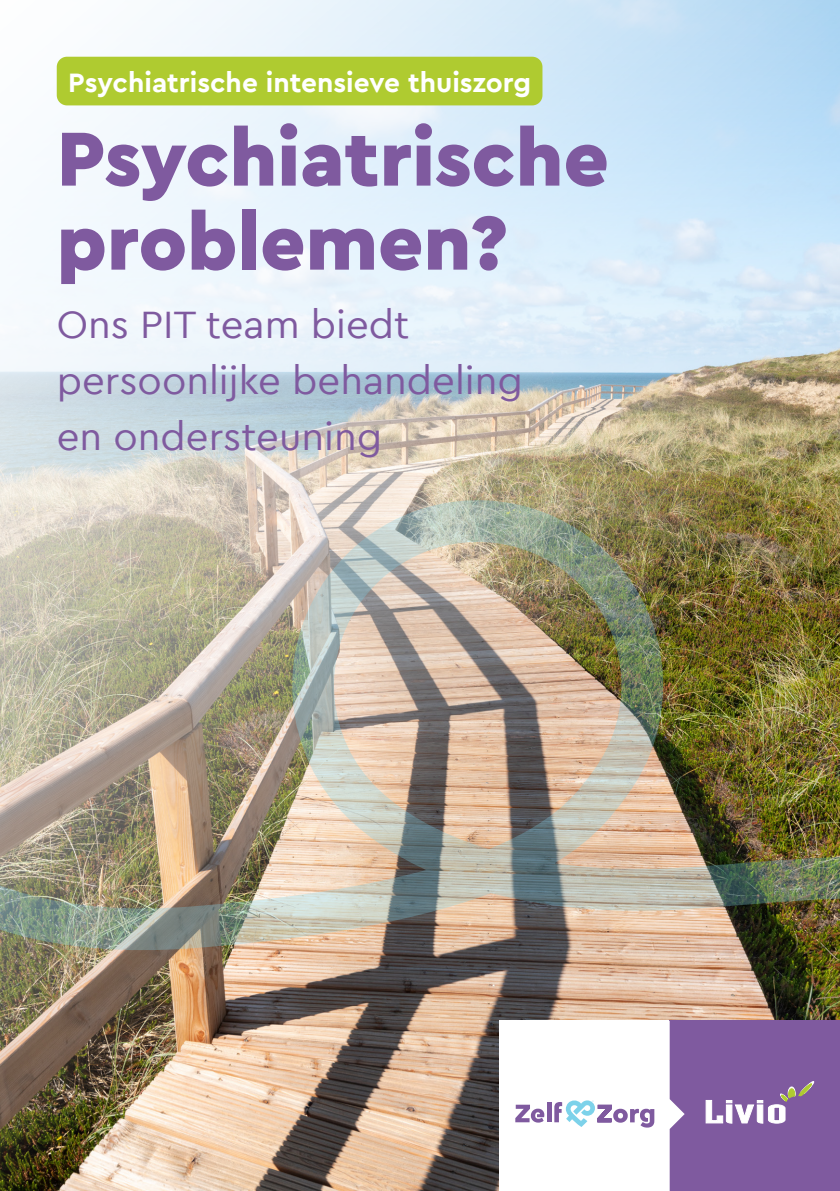
<style>
.page{position:relative;width:840px;height:1191px;background:#fff}
.page>*{position:absolute;margin:0;border:0;box-sizing:border-box;transform-origin:0 0}
.t1{font:900 80px/84px "Cera";color:#7f5a9f}
.t2{font:40px/56px "Cera";color:#7f5a9f}
.t3{font:700 28px "Cera";color:#fff}
</style>
<div class="page">
<img style="left:0;top:0;width:839px;height:1191px">
<img style="left:0;top:490px;width:839px;height:499px">
<div style="left:57px;top:57px;width:485px;height:48px;background:#afcb30;border-radius:10px"></div>
<div style="left:669px;top:1020px;width:170px;height:171px;background:#7f5a9f"></div>
<svg style="left:705px;top:1081px;width:108px;height:42px"></svg>
<svg style="left:499px;top:1020px;width:185px;height:171px"></svg>
<p class="t3" style="left:68px;top:64px;width:464px">Psychiatrische intensieve thuiszorg</p>
<p class="t1" style="left:57px;top:114px;width:553px">Psychiatrische problemen?</p>
<p class="t2" style="left:57px;top:295px;width:467px">Ons PIT team biedt persoonlijke behandeling en ondersteuning</p>
</div>
